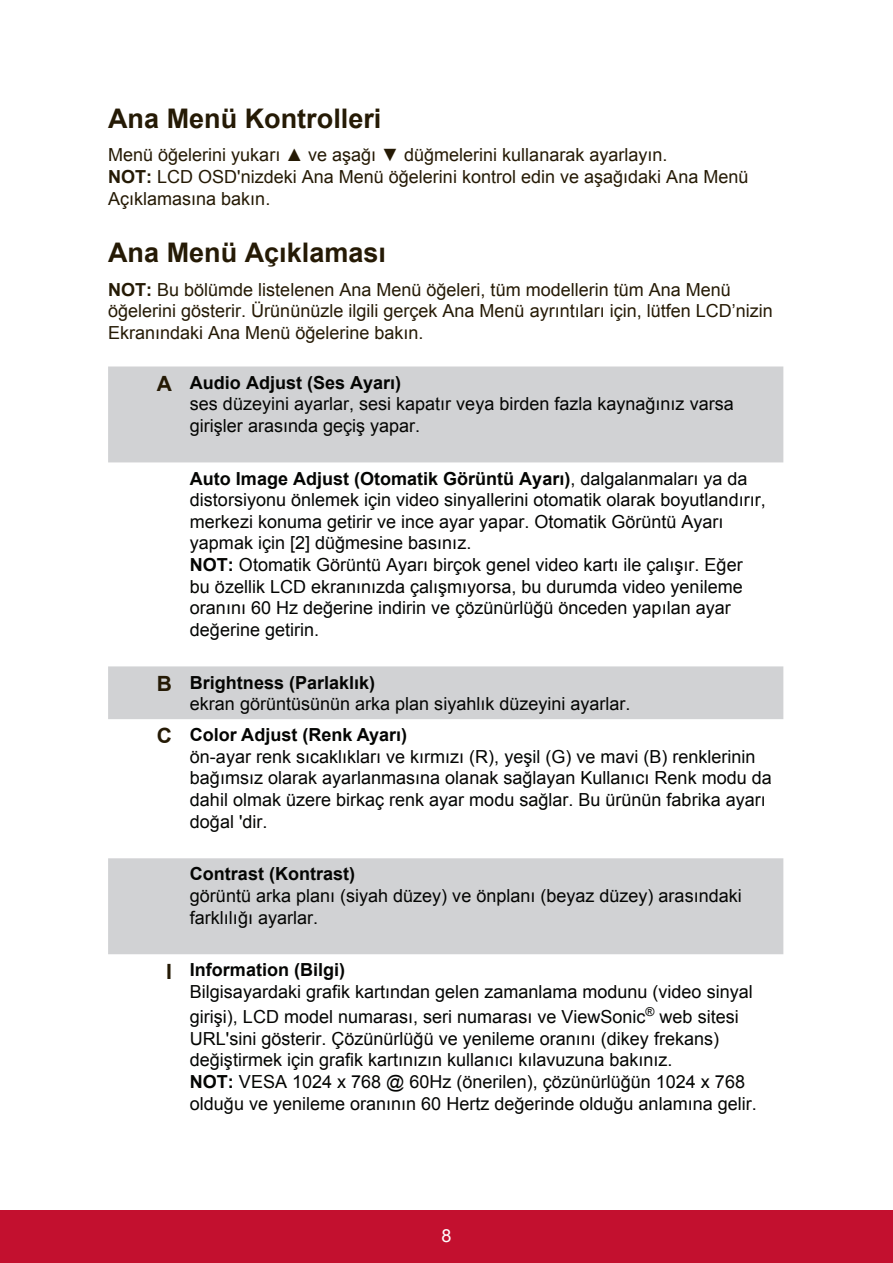
<style>
.page{position:relative;width:893px;height:1263px;background:#fff}
.page>*{position:absolute;margin:0;border:0;box-sizing:border-box;transform-origin:0 0}
.t1{font:700 27px "Arial";color:#251a05}
.t2{font:18px/21.6px "Arial";color:#040503}
.t3{font:18px/21.6px "Arial";color:#251a05}
.t4{font:700 18px "Arial";color:#040503}
.t5{font:18px "Arial";color:#fff}
.s1{font-weight:700}
.s2{font-weight:700;font-size:21px;color:#251a05}
</style>
<div class="page">
<div style="left:0;top:1210px;width:892px;height:53px;background:#c3102f"></div>
<svg style="left:108px;top:366px;width:675px;height:588px"></svg>
<h1 class="t1" style="left:108px;top:100px;width:275px">Ana Menü Kontrolleri</h1>
<p class="t3" style="left:108px;top:144px;width:641px">Menü öğelerini yukarı ▲ ve aşağı ▼ düğmelerini kullanarak ayarlayın.<br><span class="s1">NOT:</span> LCD OSD'nizdeki Ana Menü öğelerini kontrol edin ve aşağıdaki Ana Menü<br>Açıklamasına bakın.</p>
<h1 class="t1" style="left:108px;top:234px;width:279px">Ana Menü Açıklaması</h1>
<p class="t3" style="left:108px;top:279px;width:666px"><span class="s1">NOT:</span> Bu bölümde listelenen Ana Menü öğeleri, tüm modellerin tüm Ana Menü öğelerini gösterir. Ürününüzle ilgili gerçek Ana Menü ayrıntıları için, lütfen LCD’nizin<br>Ekranındaki Ana Menü öğelerine bakın.</p>
<p class="t2" style="left:190px;top:372px;width:545px;text-indent:-33px"><span class="s2">A</span> <span class="s1">Audio Adjust (Ses Ayarı)<br></span>ses düzeyini ayarlar, sesi kapatır veya birden fazla kaynağınız varsa girişler arasında geçiş yapar.</p>
<p class="t2" style="left:190px;top:467px;width:577px"><span class="s1">Auto Image Adjust (Otomatik Görüntü Ayarı)</span>, dalgalanmaları ya da distorsiyonu önlemek için video sinyallerini otomatik olarak boyutlandırır, merkezi konuma getirir ve ince ayar yapar. Otomatik Görüntü Ayarı yapmak için [2] düğmesine basınız.<br><span class="s1">NOT:</span> Otomatik Görüntü Ayarı birçok genel video kartı ile çalışır. Eğer bu özellik LCD ekranınızda çalışmıyorsa, bu durumda video yenileme oranını 60 Hz değerine indirin ve çözünürlüğü önceden yapılan ayar değerine getirin.</p>
<p class="t2" style="left:190px;top:671px;width:442px;text-indent:-33px"><span class="s2">B</span> <span class="s1">Brightness (Parlaklık)<br></span>ekran görüntüsünün arka plan siyahlık düzeyini ayarlar.</p>
<p class="t2" style="left:190px;top:724px;width:583px;text-indent:-33px"><span class="s2">C</span> <span class="s1">Color Adjust (Renk Ayarı)<br></span>ön-ayar renk sıcaklıkları ve kırmızı (R), yeşil (G) ve mavi (B) renklerinin bağımsız olarak ayarlanmasına olanak sağlayan Kullanıcı Renk modu da dahil olmak üzere birkaç renk ayar modu sağlar. Bu ürünün fabrika ayarı doğal 'dir.</p>
<p class="t4" style="left:190px;top:862px;width:166px">Contrast (Kontrast)</p>
<p class="t2" style="left:190px;top:885px;width:553px">görüntü arka planı (siyah düzey) ve önplanı (beyaz düzey) arasındaki farklılığı ayarlar.</p>
<p class="t2" style="left:190px;top:959px;width:564px;text-indent:-24px"><span class="s2">I</span> <span class="s1">Information (Bilgi)<br></span>Bilgisayardaki grafik kartından gelen zamanlama modunu (video sinyal</p>
<p class="t2" style="left:190px;top:1006px;width:568px">girişi), LCD model numarası, seri numarası ve ViewSonic<sup>®</sup> web sitesi URL'sini gösterir. Çözünürlüğü ve yenileme oranını (dikey frekans) değiştirmek için grafik kartınızın kullanıcı kılavuzuna bakınız.<br><span class="s1">NOT:</span> VESA 1024 x 768 @ 60Hz (önerilen), çözünürlüğün 1024 x 768 olduğu ve yenileme oranının 60 Hertz değerinde olduğu anlamına gelir.</p>
<p class="t5" style="left:441px;top:1223px;width:12px">8</p>
</div>
